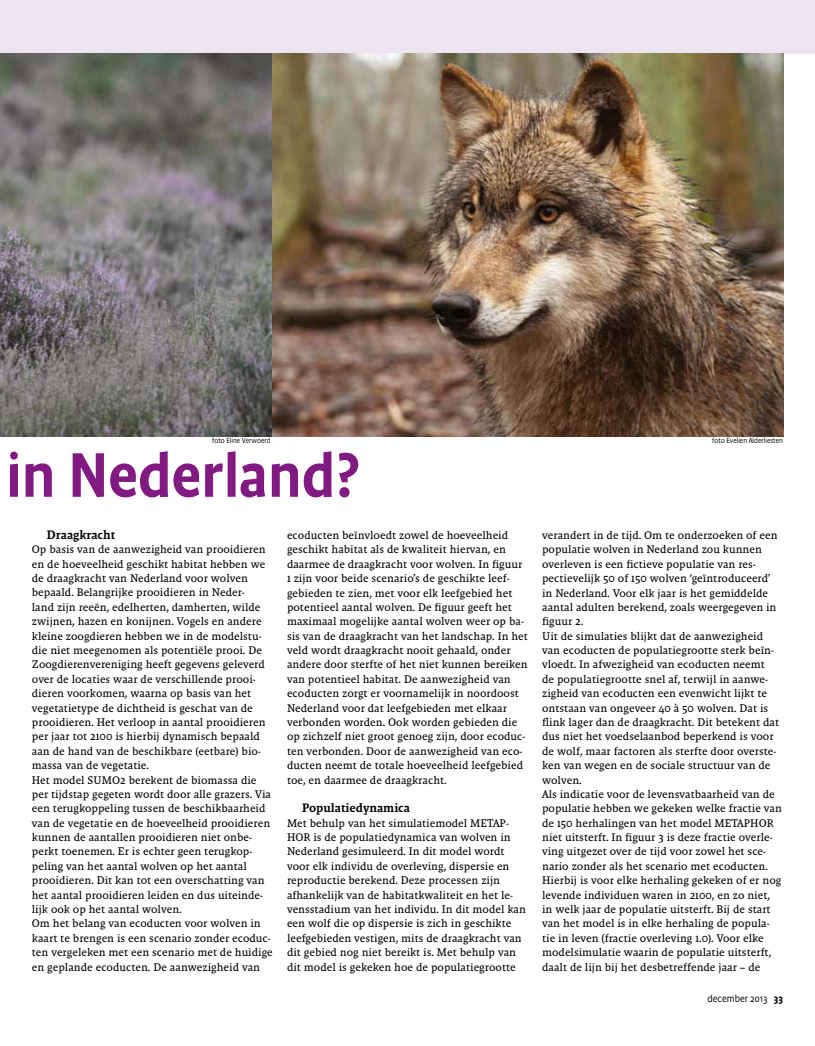
<style>
.page{position:relative;width:815px;height:1046px;background:#fff}
.page>*{position:absolute;margin:0;border:0;box-sizing:border-box;transform-origin:0 0}
.t1{font:500 63.75px "Absara Sans LF Head";color:#821b81}
.t2{font:12.5px "Malaga Med";color:#000}
.t3{font:11.25px/14.4px "Malaga Reg";color:#000}
.t4{font:300 10.38px "Absara Sans Head";color:#000}
.t5{font:300 7.5px "Absara Sans LF Head";color:#000}
.s1{font-weight:500}
</style>
<div class="page">
<div style="left:0;top:0;width:815px;height:53px;background:#ede4f2"></div>
<img style="left:273px;top:53px;width:510px;height:383px">
<img style="left:0;top:53px;width:271px;height:383px">
<p class="t5" style="left:212px;top:436px;width:60px">foto Eline Verwoerd</p>
<p class="t5" style="left:712px;top:436px;width:72px">foto Evelien Alderliesten</p>
<h1 class="t1" style="left:6px;top:436px;width:355px">in Nederland?</h1>
<p class="t2" style="left:47px;top:527px;width:70px">Draagkracht</p>
<p class="t3" style="left:32px;top:542px;width:242px">Op basis van de aanwezigheid van prooidieren en de hoeveelheid geschikt habitat hebben we de draagkracht van Nederland voor wolven bepaald. Belangrijke prooidieren in Neder-<br>land zijn reeën, edelherten, damherten, wilde zwijnen, hazen en konijnen. Vogels en andere kleine zoogdieren hebben we in de modelstu&shy;die niet meegenomen als potentiële prooi. De Zoogdierenvereniging heeft gegevens geleverd over de locaties waar de verschillende prooi&shy;dieren voorkomen, waarna op basis van het vegetatietype de dichtheid is geschat van de prooidieren. Het verloop in aantal prooidieren per jaar tot 2100 is hierbij dynamisch bepaald aan de hand van de beschikbare (eetbare) bio&shy;massa van de vegetatie.<br>Het model SUMO2 berekent de biomassa die per tijdstap gegeten wordt door alle grazers. Via een terugkoppeling tussen de beschikbaarheid van de vegetatie en de hoeveelheid prooidieren kunnen de aantallen prooidieren niet onbe&shy;perkt toenemen. Er is echter geen terugkop&shy;peling van het aantal wolven op het aantal prooidieren. Dit kan tot een overschatting van het aantal prooidieren leiden en dus uiteinde&shy;lijk ook op het aantal wolven.<br>Om het belang van ecoducten voor wolven in kaart te brengen is een scenario zonder ecoduc&shy;ten vergeleken met een scenario met de huidige en geplande ecoducten. De aanwezigheid van</p>
<p class="t3" style="left:287px;top:528px;width:242px">ecoducten beïnvloedt zowel de hoeveelheid geschikt habitat als de kwaliteit hiervan, en daarmee de draagkracht voor wolven. In figuur 1 zijn voor beide scenario’s de geschikte leef&shy;gebieden te zien, met voor elk leefgebied het potentieel aantal wolven. De figuur geeft het maximaal mogelijke aantal wolven weer op ba&shy;sis van de draagkracht van het landschap. In het veld wordt draagkracht nooit gehaald, onder andere door sterfte of het niet kunnen bereiken van potentieel habitat. De aanwezigheid van ecoducten zorgt er voornamelijk in noordoost Nederland voor dat leefgebieden met elkaar verbonden worden. Ook worden gebieden die op zichzelf niet groot genoeg zijn, door ecoduc&shy;ten verbonden. Door de aanwezigheid van eco&shy;ducten neemt de totale hoeveelheid leefgebied toe, en daarmee de draagkracht.</p>
<p class="t2" style="left:302px;top:800px;width:110px">Populatiedynamica</p>
<p class="t3" style="left:287px;top:815px;width:240px">Met behulp van het simulatiemodel METAP-HOR is de populatiedynamica van wolven in Nederland gesimuleerd. In dit model wordt voor elk individu de overleving, dispersie en reproductie berekend. Deze processen zijn afhankelijk van de habitatkwaliteit en het le&shy;vensstadium van het individu. In dit model kan een wolf die op dispersie is zich in geschikte leefgebieden vestigen, mits de draagkracht van dit gebied nog niet bereikt is. Met behulp van dit model is gekeken hoe de populatiegrootte</p>
<p class="t3" style="left:542px;top:528px;width:241px">verandert in de tijd. Om te onderzoeken of een populatie wolven in Nederland zou kunnen overleven is een fictieve populatie van res&shy;pectievelijk 50 of 150 wolven ‘geïntroduceerd’ in Nederland. Voor elk jaar is het gemiddelde aantal adulten berekend, zoals weergegeven in figuur 2.<br>Uit de simulaties blijkt dat de aanwezigheid van ecoducten de populatiegrootte sterk beïn&shy;vloedt. In afwezigheid van ecoducten neemt<br>de populatiegrootte snel af, terwijl in aanwe&shy;zigheid van ecoducten een evenwicht lijkt te ontstaan van ongeveer 40 à 50 wolven. Dat is flink lager dan de draagkracht. Dit betekent dat dus niet het voedselaanbod beperkend is voor de wolf, maar factoren als sterfte door overste&shy;ken van wegen en de sociale structuur van de wolven.<br>Als indicatie voor de levensvatbaarheid van de populatie hebben we gekeken welke fractie van de 150 herhalingen van het model METAPHOR niet uitsterft. In figuur 3 is deze fractie overle&shy;ving uitgezet over de tijd voor zowel het sce&shy;nario zonder als het scenario met ecoducten.<br>Hierbij is voor elke herhaling gekeken of er nog levende individuen waren in 2100, en zo niet, in welk jaar de populatie uitsterft. Bij de start van het model is in elke herhaling de popula&shy;tie in leven (fractie overleving 1.0). Voor elke modelsimulatie waarin de populatie uitsterft, daalt de lijn bij het desbetreffende jaar – de</p>
<p class="t4" style="left:708px;top:991px;width:77px">december 2013 <span class="s1">33</span></p>
</div>
